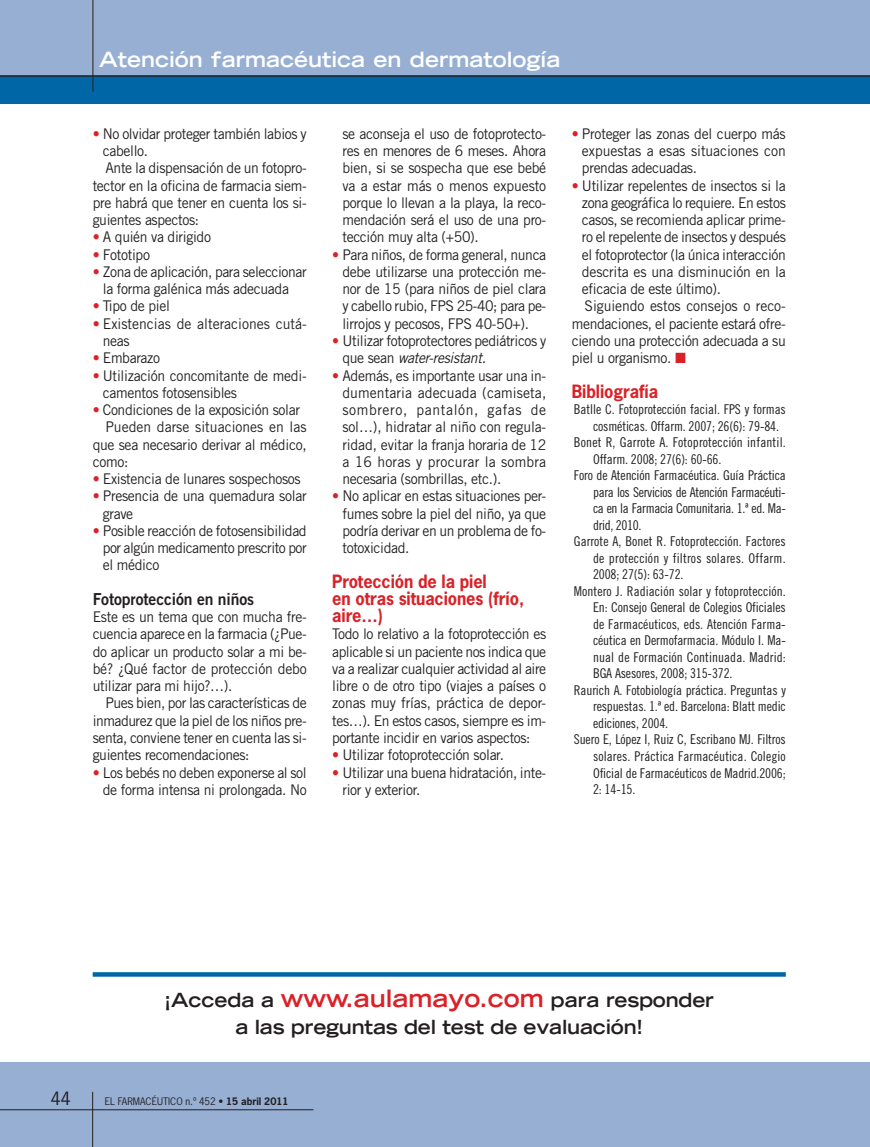
<style>
.page{position:relative;width:870px;height:1147px;background:#fff}
.page>*{position:absolute;margin:0;border:0;box-sizing:border-box;transform-origin:0 0}
.t1{font:700 expanded 21px "Trade Gothic LT Std";color:#fff}
.t2{font:700 expanded 19.5px/27px "Trade Gothic LT Std";letter-spacing:-.01em;color:#231f20;text-align:center}
.t3{font:700 17.25px/17.2px "News Gothic Std";letter-spacing:-.005em;color:#da2128;scale:.95 1}
.t4{font:17.25px "News Gothic Std";color:#231f20}
.t5{font:16.5px "Trade Gothic LT Std Bd 2";letter-spacing:-.005em;color:#231f20;scale:.95 1}
.t6{font:14.7px/17.2px "Trade Gothic LT Std";letter-spacing:-.025em;color:#231f20;text-align:justify;scale:.95 1}
.t7{font:14.7px/17.2px "Trade Gothic LT Std";color:#231f20;scale:.95 1}
.t8{font:14.7px "Trade Gothic LT Std";letter-spacing:-.005em;color:#231f20;scale:.95 1}
.t9{font:13.5px "Trade Gothic LT Std Cn 18";letter-spacing:-.01em;color:#231f20}
.t10{font:13.5px "Trade Gothic LT Std Cn 18";letter-spacing:.01em;color:#231f20}
.t11{font:13.5px "Trade Gothic LT Std Cn 18";letter-spacing:.015em;color:#231f20}
.t12{font:9.75px "News Gothic Std";color:#231f20}
.s1{font-weight:700;color:#da2128}
.s2{font-style:italic}
.s3{font-family:"Mathematical Pi Six";color:#da2128}
.s4{font-size:24px;color:#da2128}
.s5{font-weight:700}
</style>
<div class="page">
<div style="left:0;top:0;width:870px;height:103px;background:#97afd3"></div>
<div style="left:0;top:1062px;width:870px;height:84px;background:#97afd3"></div>
<div style="left:0;top:76px;width:870px;height:27px;background:#0166a5"></div>
<hr style="left:0;top:1109px;width:313px;height:1px;background:#231f20">
<hr style="left:92px;top:1091px;width:1px;height:55px;background:#231f20">
<hr style="left:93px;top:0;width:1px;height:92px;background:#231f20">
<hr style="left:0;top:76px;width:870px;height:1px;background:#231f20">
<svg style="left:93px;top:972px;width:693px;height:4px;background:#0d6da9"></svg>
<h1 class="t1" style="left:99px;top:49px;width:463px">Atención farmacéutica en dermatología</h1>
<p class="t6" style="left:93px;top:127px;width:227px"><span class="s1">•</span> No olvidar proteger también labios y</p>
<p class="t6" style="left:103px;top:144px;width:49px">cabello.</p>
<p class="t6" style="left:105px;top:161px;width:213px">Ante la dispensación de un fotopro-</p>
<p class="t6" style="left:93px;top:178px;width:227px">tector en la oficina de farmacia siem-</p>
<p class="t6" style="left:93px;top:196px;width:227px">pre habrá que tener en cuenta los si-</p>
<p class="t6" style="left:93px;top:213px;width:114px">guientes aspectos:</p>
<p class="t6" style="left:93px;top:230px;width:126px"><span class="s1">•</span> A quién va dirigido</p>
<p class="t6" style="left:93px;top:247px;width:62px"><span class="s1">•</span> Fototipo</p>
<p class="t6" style="left:93px;top:265px;width:227px;text-align:center"><span class="s1">•</span> Zona de aplicación, para seleccionar la forma galénica más adecuada</p>
<p class="t6" style="left:93px;top:299px;width:83px"><span class="s1">•</span> Tipo de piel</p>
<p class="t7" style="left:103px;top:316px;width:216px;text-indent:-10px"><span class="s1">•</span> Existencias de alteraciones cutá&shy;neas</p>
<p class="t6" style="left:93px;top:351px;width:73px"><span class="s1">•</span> Embarazo</p>
<p class="t6" style="left:103px;top:368px;width:216px;text-indent:-10px"><span class="s1">•</span> Utilización concomitante de medi&shy;camentos fotosensibles</p>
<p class="t6" style="left:93px;top:403px;width:220px"><span class="s1">•</span> Condiciones de la exposición solar</p>
<p class="t7" style="left:105px;top:420px;width:213px">Pueden darse situaciones en las</p>
<p class="t6" style="left:93px;top:437px;width:227px">que sea necesario derivar al médico,</p>
<p class="t6" style="left:93px;top:454px;width:39px">como:</p>
<p class="t6" style="left:93px;top:472px;width:221px"><span class="s1">•</span> Existencia de lunares sospechosos</p>
<p class="t6" style="left:103px;top:489px;width:216px;text-indent:-10px"><span class="s1">•</span> Presencia de una quemadura solar grave</p>
<p class="t6" style="left:103px;top:523px;width:216px;text-indent:-10px"><span class="s1">•</span> Posible reacción de fotosensibilidad por algún medicamento prescrito por el médico</p>
<p class="t5" style="left:93px;top:593px;width:172px">Fotoprotección en niños</p>
<p class="t6" style="left:93px;top:610px;width:227px">Este es un tema que con mucha fre&shy;cuencia aparece en la farmacia (¿Pue&shy;do aplicar un producto solar a mi be&shy;bé? ¿Qué factor de protección debo utilizar para mi hijo?…).</p>
<p class="t6" style="left:93px;top:696px;width:227px;text-indent:13px">Pues bien, por las características de inmadurez que la piel de los niños pre&shy;senta, conviene tener en cuenta las si&shy;guientes recomendaciones:</p>
<p class="t6" style="left:93px;top:765px;width:227px;text-align:right"><span class="s1">•</span> Los bebés no deben exponerse al sol de forma intensa ni prolongada. No</p>
<p class="t6" style="left:342px;top:127px;width:216px">se aconseja el uso de fotoprotecto&shy;res en menores de 6 meses. Ahora bien, si se sospecha que ese bebé va a estar más o menos expuesto porque lo llevan a la playa, la reco&shy;mendación será el uso de una pro&shy;tección muy alta (+50).</p>
<p class="t6" style="left:342px;top:247px;width:216px;text-indent:-10px"><span class="s1">•</span> Para niños, de forma general, nunca debe utilizarse una protección me&shy;nor de 15 (para niños de piel clara y cabello rubio, FPS 25-40; para pe&shy;lirrojos y pecosos, FPS 40-50+).</p>
<p class="t6" style="left:342px;top:334px;width:216px;text-indent:-10px"><span class="s1">•</span> Utilizar fotoprotectores pediátricos y que sean <span class="s2">water-resistant.</span></p>
<p class="t6" style="left:342px;top:368px;width:216px;text-indent:-10px"><span class="s1">•</span> Además, es importante usar una in&shy;dumentaria adecuada (camiseta, sombrero, pantalón, gafas de sol…), hidratar al niño con regula&shy;ridad, evitar la franja horaria de 12 a 16 horas y procurar la sombra necesaria (sombrillas, etc.).</p>
<p class="t6" style="left:342px;top:489px;width:216px;text-indent:-10px"><span class="s1">•</span> No aplicar en estas situaciones per&shy;fumes sobre la piel del niño, ya que podría derivar en un problema de fo&shy;totoxicidad.</p>
<p class="t3" style="left:332px;top:573px;width:203px">Protección de la piel<br>en otras situaciones (frío, aire…)</p>
<p class="t6" style="left:332px;top:627px;width:227px">Todo lo relativo a la fotoprotección es aplicable si un paciente nos indica que va a realizar cualquier actividad al aire libre o de otro tipo (viajes a países o zonas muy frías, práctica de depor&shy;tes…). En estos casos, siempre es im&shy;portante incidir en varios aspectos:</p>
<p class="t6" style="left:332px;top:748px;width:182px"><span class="s1">•</span> Utilizar fotoprotección solar.</p>
<p class="t6" style="left:342px;top:765px;width:216px;text-indent:-10px"><span class="s1">•</span> Utilizar una buena hidratación, inte&shy;rior y exterior.</p>
<p class="t6" style="left:582px;top:127px;width:216px;text-indent:-10px"><span class="s1">•</span> Proteger las zonas del cuerpo más expuestas a esas situaciones con prendas adecuadas.</p>
<p class="t6" style="left:572px;top:178px;width:227px"><span class="s1">•</span> Utilizar repelentes de insectos si la</p>
<p class="t6" style="left:582px;top:196px;width:216px">zona geográfica lo requiere. En estos</p>
<p class="t6" style="left:582px;top:213px;width:216px">casos, se recomienda aplicar prime-</p>
<p class="t6" style="left:582px;top:230px;width:216px">ro el repelente de insectos y después</p>
<p class="t6" style="left:582px;top:247px;width:216px">el fotoprotector (la única interacción</p>
<p class="t6" style="left:582px;top:265px;width:216px">descrita es una disminución en la</p>
<p class="t6" style="left:582px;top:282px;width:148px">eficacia de este último).</p>
<p class="t8" style="left:584px;top:301px;width:213px">Siguiendo estos consejos o reco-</p>
<p class="t6" style="left:572px;top:316px;width:227px">mendaciones, el paciente estará ofre-</p>
<p class="t6" style="left:572px;top:334px;width:227px">ciendo una protección adecuada a su</p>
<p class="t6" style="left:572px;top:351px;width:122px">piel u organismo. <span class="s3">-</span></p>
<p class="t3" style="left:572px;top:384px;width:92px">Bibliografía</p>
<p class="t9" style="left:574px;top:404px;width:213px">Batlle C. Fotoprotección facial. FPS y formas</p>
<p class="t9" style="left:593px;top:421px;width:188px">cosméticas. Offarm. 2007; 26(6): 79-84.</p>
<p class="t10" style="left:574px;top:437px;width:213px">Bonet R, Garrote A. Fotoprotección infantil.</p>
<p class="t9" style="left:593px;top:454px;width:130px">Offarm. 2008; 27(6): 60-66.</p>
<p class="t9" style="left:574px;top:470px;width:213px">Foro de Atención Farmacéutica. Guía Práctica</p>
<p class="t9" style="left:593px;top:487px;width:194px">para los Servicios de Atención Farmacéuti-</p>
<p class="t9" style="left:593px;top:503px;width:194px">ca en la Farmacia Comunitaria. 1.ª ed. Ma-</p>
<p class="t9" style="left:593px;top:520px;width:50px">drid, 2010.</p>
<p class="t9" style="left:574px;top:536px;width:213px">Garrote A, Bonet R. Fotoprotección. Factores</p>
<p class="t11" style="left:593px;top:553px;width:194px">de protección y filtros solares. Offarm.</p>
<p class="t9" style="left:593px;top:569px;width:92px">2008; 27(5): 63-72.</p>
<p class="t9" style="left:574px;top:586px;width:213px">Montero J. Radiación solar y fotoprotección.</p>
<p class="t9" style="left:593px;top:602px;width:194px">En: Consejo General de Colegios Oficiales</p>
<p class="t9" style="left:593px;top:619px;width:194px">de Farmacéuticos, eds. Atención Farma-</p>
<p class="t9" style="left:593px;top:635px;width:194px">céutica en Dermofarmacia. Módulo I. Ma-</p>
<p class="t9" style="left:593px;top:652px;width:194px">nual de Formación Continuada. Madrid:</p>
<p class="t9" style="left:593px;top:668px;width:141px">BGA Asesores, 2008; 315-372.</p>
<p class="t9" style="left:574px;top:685px;width:213px">Raurich A. Fotobiología práctica. Preguntas y</p>
<p class="t9" style="left:593px;top:701px;width:194px">respuestas. 1.ª ed. Barcelona: Blatt medic</p>
<p class="t9" style="left:593px;top:718px;width:77px">ediciones, 2004.</p>
<p class="t9" style="left:574px;top:734px;width:213px">Suero E, López I, Ruiz C, Escribano MJ. Filtros</p>
<p class="t9" style="left:593px;top:751px;width:194px">solares. Práctica Farmacéutica. Colegio</p>
<p class="t9" style="left:593px;top:767px;width:194px">Oficial de Farmacéuticos de Madrid.2006;</p>
<p class="t9" style="left:593px;top:784px;width:44px">2: 14-15.</p>
<h2 class="t2" style="left:165px;top:987px;width:551px">¡Acceda a <span class="s4">www.aulamayo.com</span> para responder a las preguntas del test de evaluación!</h2>
<p class="t4" style="left:51px;top:1090px;width:21px">44</p>
<p class="t12" style="left:105px;top:1096px;width:185px">EL FARMACÉUTICO n.º 452 • <span class="s5">15 abril 2011</span></p>
</div>
